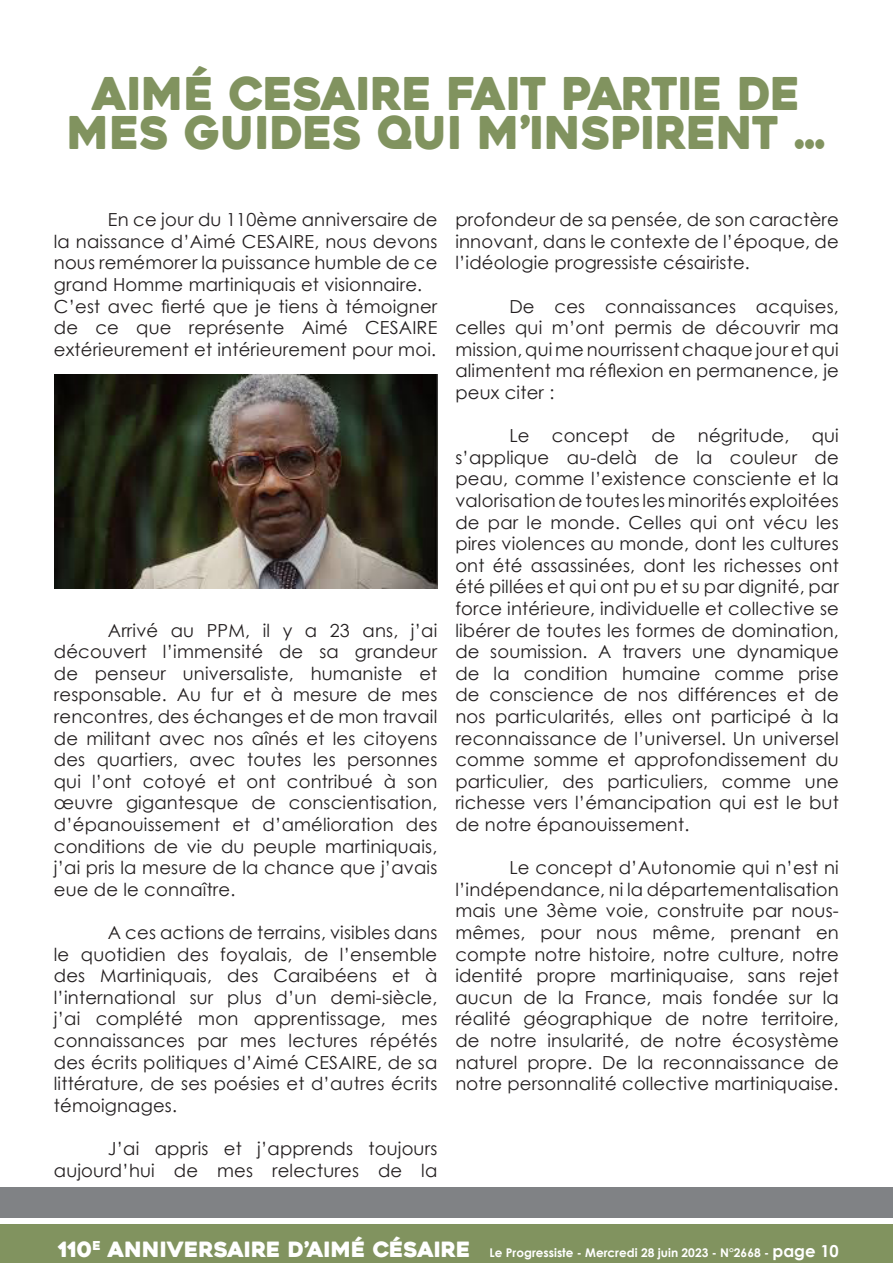
<style>
.page{position:relative;width:893px;height:1263px;background:#fff}
.page>*{position:absolute;margin:0;border:0;box-sizing:border-box;transform-origin:0 0}
.t1{font:45px/39px "Heavitas";color:#81935f;text-align:center}
.t2{font:21px "Heavitas";color:#fff}
.t3{font:18px/21.6px "Century Gothic";letter-spacing:.01em;color:#231f20;text-align:justify}
.t4{font:700 12px "Century Gothic";color:#fff}
.s1{font-size:16.5px}
</style>
<div class="page">
<div style="left:0;top:1224px;width:893px;height:39px;background:#81935f"></div>
<div style="left:0;top:1187px;width:893px;height:30px;background:#808285"></div>
<img style="left:54px;top:374px;width:383px;height:215px">
<p class="t1" style="left:67px;top:75px;width:760px">AIMÉ CESAIRE FAIT PARTIE DE<br>MES GUIDES QUI M’INSPIRENT …</p>
<p class="t3" style="left:54px;top:209px;width:385px;text-indent:54px">En ce jour du 110ème anniversaire de la naissance d’Aimé CESAIRE, nous devons nous remémorer la puissance humble de ce grand Homme martiniquais et visionnaire.</p>
<p class="t3" style="left:54px;top:295px;width:385px">C’est avec fierté que je tiens à témoigner de ce que représente Aimé CESAIRE extérieurement et intérieurement pour moi.</p>
<p class="t3" style="left:54px;top:619px;width:385px;text-indent:54px">Arrivé au PPM, il y a 23 ans, j’ai découvert l’immensité de sa grandeur de penseur universaliste, humaniste et responsable. Au fur et à mesure de mes rencontres, des échanges et de mon travail de militant avec nos aînés et les citoyens des quartiers, avec toutes les personnes qui l’ont cotoyé et ont contribué à son œuvre gigantesque de conscientisation, d’épanouissement et d’amélioration des conditions de vie du peuple martiniquais, j’ai pris la mesure de la chance que j’avais eue de le connaître.</p>
<p class="t3" style="left:54px;top:921px;width:385px;text-indent:54px">A ces actions de terrains, visibles dans le quotidien des foyalais, de l’ensemble des Martiniquais, des Caraibéens et à l’international sur plus d’un demi-siècle, j’ai complété mon apprentissage, mes connaissances par mes lectures répétés des écrits politiques d’Aimé CESAIRE, de sa littérature, de ses poésies et d’autres écrits témoignages.</p>
<p class="t3" style="left:54px;top:1137px;width:385px;text-align:right">J’ai appris et j’apprends toujours aujourd’hui de mes relectures de la</p>
<p class="t3" style="left:455px;top:209px;width:385px">profondeur de sa pensée, de son caractère innovant, dans le contexte de l’époque, de l’idéologie progressiste césairiste.</p>
<p class="t3" style="left:455px;top:295px;width:385px;text-indent:54px">De ces connaissances acquises, celles qui m’ont permis de découvrir ma mission, qui me nourrissent chaque jour et qui alimentent ma réflexion en permanence, je peux citer :</p>
<p class="t3" style="left:455px;top:425px;width:385px;text-indent:54px">Le concept de négritude, qui s’applique au-delà de la couleur de peau, comme l’existence consciente et la valorisation de toutes les minorités exploitées de par le monde. Celles qui ont vécu les pires violences au monde, dont les cultures ont été assassinées, dont les richesses ont été pillées et qui ont pu et su par dignité, par force intérieure, individuelle et collective se libérer de toutes les formes de domination, de soumission. A travers une dynamique de la condition humaine comme prise de conscience de nos différences et de nos particularités, elles ont participé à la reconnaissance de l’universel. Un universel comme somme et approfondissement du particulier, des particuliers, comme une richesse vers l’émancipation qui est le but de notre épanouissement.</p>
<p class="t3" style="left:455px;top:857px;width:385px;text-indent:54px">Le concept d’Autonomie qui n’est ni l’indépendance, ni la départementalisation mais une 3ème voie, construite par nous&shy;mêmes, pour nous même, prenant en compte notre histoire, notre culture, notre identité propre martiniquaise, sans rejet aucun de la France, mais fondée sur la réalité géographique de notre territoire, de notre insularité, de notre écosystème naturel propre. De la reconnaissance de notre personnalité collective martiniquaise.</p>
<p class="t2" style="left:58px;top:1237px;width:414px">110<sup>E</sup> ANNIVERSAIRE D’AIMÉ CÉSAIRE</p>
<p class="t4" style="left:490px;top:1244px;width:351px">Le Progressiste - Mercredi 28 juin 2023 - N°2668 - <span class="s1">page 10</span></p>
</div>
